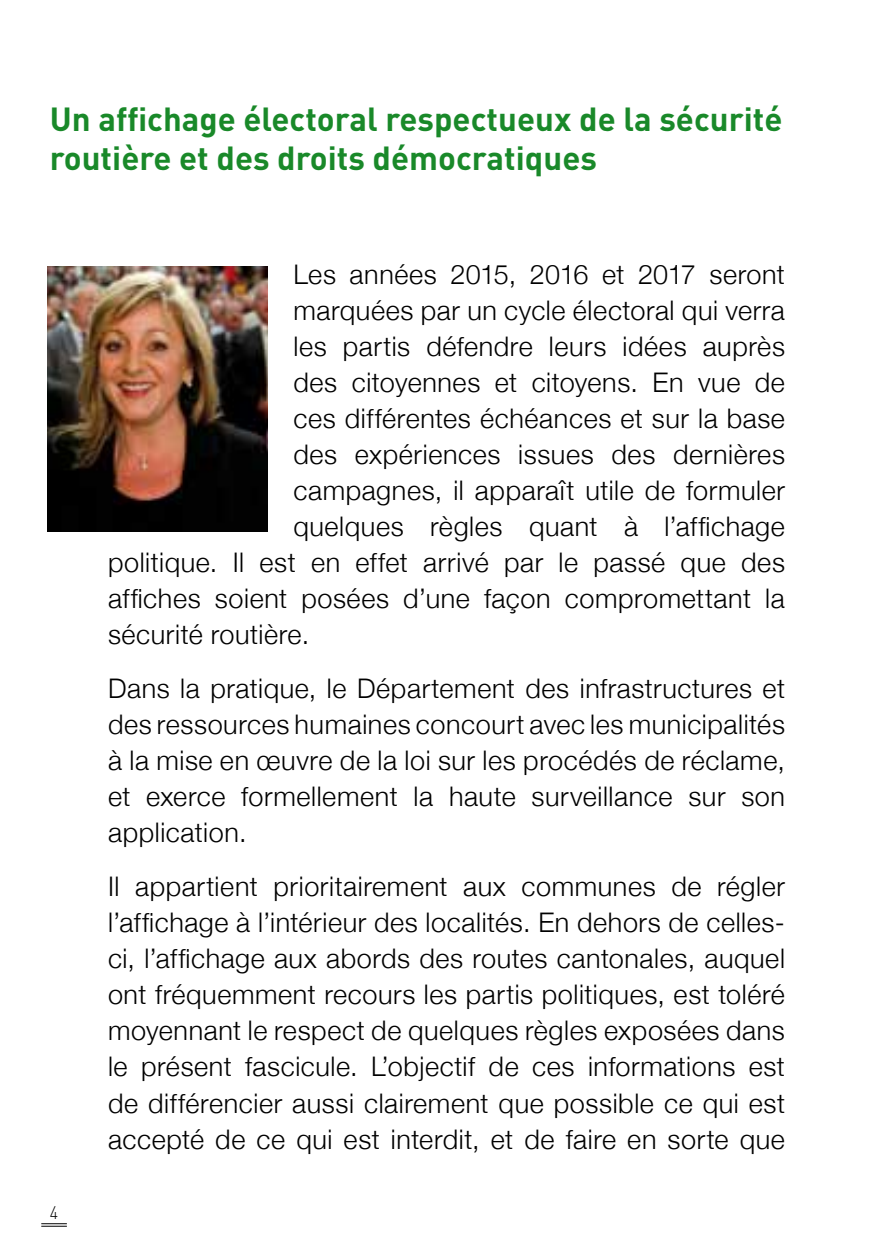
<style>
.page{position:relative;width:893px;height:1259px;background:#fff}
.page>*{position:absolute;margin:0;border:0;box-sizing:border-box;transform-origin:0 0}
.t1{font:700 33px/39px "DIN";color:#198929}
.t2{font:300 27px/36px "Helvetica Neue";letter-spacing:.02em;color:#000;text-align:justify}
.t3{font:300 18px "DIN";color:#000;scale:.9 1}
</style>
<div class="page">
<svg style="left:41px;top:1223px;width:26px;height:3px"></svg>
<img style="left:48px;top:267px;width:220px;height:265px">
<p class="t1" style="left:50px;top:98px;width:734px">Un affichage électoral respectueux de la sécurité routière et des droits démocratiques</p>
<p class="t3" style="left:50px;top:1201px;width:11px">4</p>
<p class="t2" style="left:293px;top:256px;width:493px">Les années 2015, 2016 et 2017 seront</p>
<p class="t2" style="left:293px;top:292px;width:493px">marquées par un cycle électoral qui verra</p>
<p class="t2" style="left:293px;top:328px;width:493px">les partis défendre leurs idées auprès</p>
<p class="t2" style="left:293px;top:364px;width:493px">des citoyennes et citoyens. En vue de</p>
<p class="t2" style="left:293px;top:400px;width:493px">ces différentes échéances et sur la base</p>
<p class="t2" style="left:293px;top:436px;width:493px">des expériences issues des dernières</p>
<p class="t2" style="left:293px;top:472px;width:493px">campagnes, il apparaît utile de formuler</p>
<p class="t2" style="left:293px;top:508px;width:493px">quelques règles quant à l’affichage</p>
<p class="t2" style="left:108px;top:544px;width:678px">politique. Il est en effet arrivé par le passé que des</p>
<p class="t2" style="left:108px;top:580px;width:678px">affiches soient posées d’une façon compromettant la</p>
<p class="t2" style="left:108px;top:616px;width:203px">sécurité routière.</p>
<p class="t2" style="left:108px;top:670px;width:678px">Dans la pratique, le Département des infrastructures et des ressources humaines concourt avec les municipalités à la mise en œuvre de la loi sur les procédés de réclame, et exerce formellement la haute surveillance sur son application.</p>
<p class="t2" style="left:108px;top:868px;width:678px">Il appartient prioritairement aux communes de régler l’affichage à l’intérieur des localités. En dehors de celles&shy;ci, l’affichage aux abords des routes cantonales, auquel ont fréquemment recours les partis politiques, est toléré moyennant le respect de quelques règles exposées dans le présent fascicule. L’objectif de ces informations est de différencier aussi clairement que possible ce qui est accepté de ce qui est interdit, et de faire en sorte que</p>
</div>
